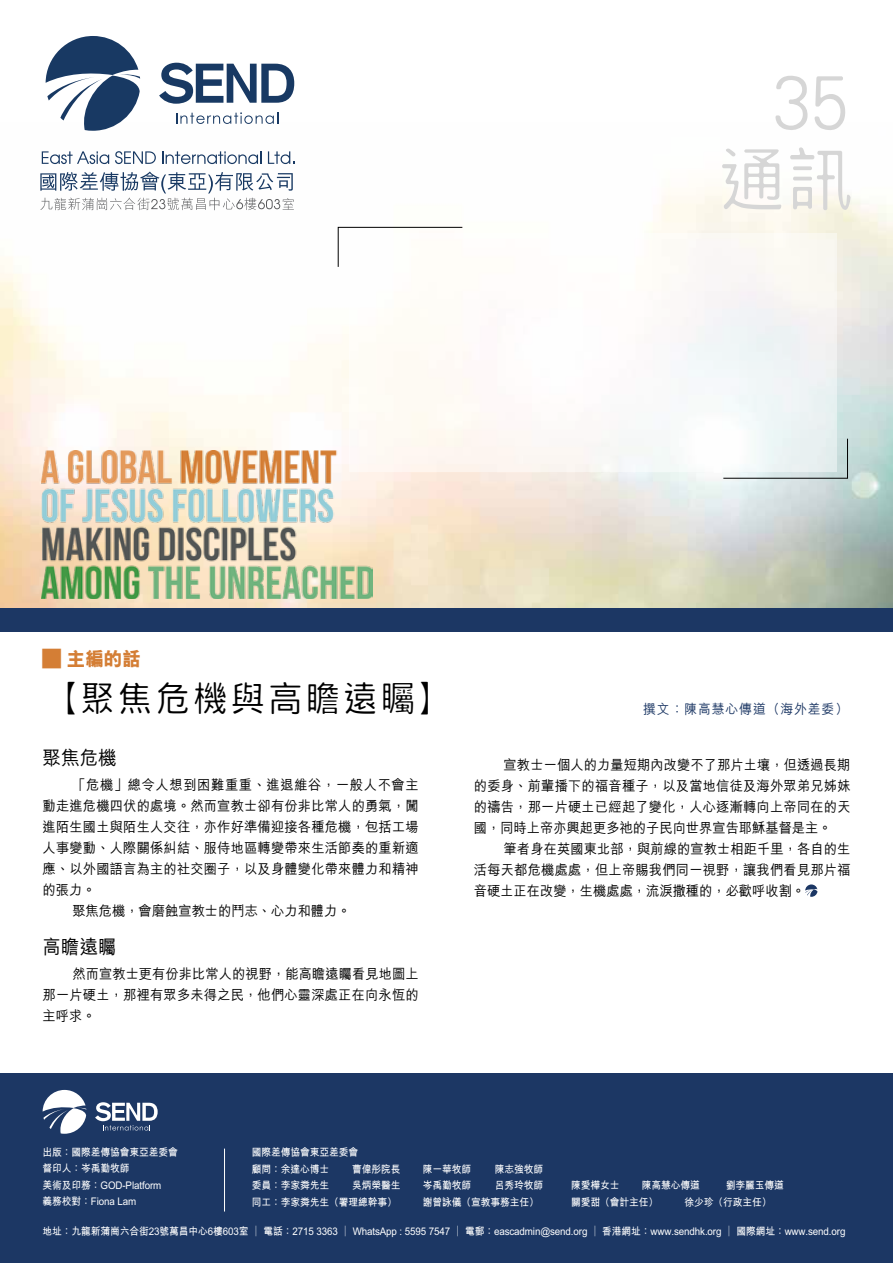
<style>
.page{position:relative;width:893px;height:1263px;background:#fff}
.page>*{position:absolute;margin:0;border:0;box-sizing:border-box;transform-origin:0 0}
.t1{font:300 71.1px "Han Wang Hei";color:#d6d6d6;scale:.95 1}
.t2{font:300 36px "Han Wang Hei";letter-spacing:.1em;color:#000;scale:.95 1}
.t3{font:500 19.5px "M Hei HK";color:#000;scale:.95 1}
.t4{font:800 19.5px "M Hei HK";color:#d47e35;scale:.95 1}
.t5{font:500 13.95px/21px "M Hei HK";letter-spacing:.015em;color:#000;text-align:justify;scale:.95 1}
.t6{font:500 13.95px "M Hei HK";letter-spacing:.045em;color:#000;scale:.95 1}
.t7{font:500 13.5px "M Hei HK";letter-spacing:.07em;color:#1c3764;scale:.95 1}
.t8{font:700 10.5px/16.5px "M Hei HK";letter-spacing:-.01em;color:#fff;scale:.93 1}
</style>
<div class="page">
<img style="left:0;top:118px;width:893px;height:490px">
<svg style="left:46px;top:36px;width:94px;height:95px"></svg>
<svg style="left:159px;top:63px;width:135px;height:41px"></svg>
<svg style="left:176px;top:112px;width:102px;height:12px"></svg>
<svg style="left:42px;top:151px;width:67px;height:13px"></svg>
<svg style="left:115px;top:151px;width:41px;height:13px"></svg>
<svg style="left:162px;top:151px;width:99px;height:13px"></svg>
<svg style="left:268px;top:151px;width:26px;height:13px"></svg>
<svg style="left:40px;top:172px;width:254px;height:38px"></svg>
<svg style="left:338px;top:227px;width:125px;height:40px"></svg>
<svg style="left:723px;top:438px;width:125px;height:41px"></svg>
<div style="left:350px;top:234px;width:487px;height:238px;background:linear-gradient(to right,#fffdf9,#f3f5f6)"></div>
<div style="left:0;top:1074px;width:893px;height:189px;background:#1c3764"></div>
<div style="left:0;top:608px;width:893px;height:24px;background:#1c3764"></div>
<svg style="left:805px;top:884px;width:12px;height:13px"></svg>
<hr style="left:224px;top:1148px;width:1px;height:63px;background:#fff">
<svg style="left:43px;top:1090px;width:43px;height:44px"></svg>
<svg style="left:95px;top:1102px;width:63px;height:28px"></svg>
<img style="left:41px;top:451px;width:331px;height:148px">
<h1 class="t1" style="left:771px;top:68px;width:83px">35</h1>
<h1 class="t1" style="left:719px;top:142px;width:144px">通訊</h1>
<h3 class="t4" style="left:43px;top:645px;width:105px">█ 主編的話</h3>
<h2 class="t2" style="left:43px;top:679px;width:433px">【聚焦危機與高瞻遠矚】</h2>
<h3 class="t3" style="left:43px;top:743px;width:79px">聚焦危機</h3>
<p class="t6" style="left:72px;top:775px;width:366px">「危機」總令人想到困難重重、進退維谷，一般人不會主</p>
<p class="t5" style="left:43px;top:794px;width:397px">動走進危機四伏的處境。然而宣教士卻有份非比常人的勇氣，闖</p>
<p class="t5" style="left:43px;top:815px;width:397px">進陌生國土與陌生人交往，亦作好準備迎接各種危機，包括工場</p>
<p class="t5" style="left:43px;top:836px;width:397px">人事變動、人際關係糾結、服侍地區轉變帶來生活節奏的重新適</p>
<p class="t5" style="left:43px;top:857px;width:397px">應、以外國語言為主的社交圈子，以及身體變化帶來體力和精神</p>
<p class="t5" style="left:43px;top:878px;width:57px">的張力。</p>
<p class="t5" style="left:72px;top:899px;width:294px">聚焦危機，會磨蝕宣教士的鬥志、心力和體力。</p>
<h3 class="t3" style="left:43px;top:932px;width:79px">高瞻遠矚</h3>
<p class="t5" style="left:43px;top:962px;width:397px;text-indent:30px">然而宣教士更有份非比常人的視野，能高瞻遠矚看見地圖上那一片硬土，那裡有眾多未得之民，他們心靈深處正在向永恆的主呼求。</p>
<p class="t7" style="left:643px;top:699px;width:217px">撰文：陳高慧心傳道（海外差委）</p>
<p class="t5" style="left:474px;top:753px;width:398px;text-indent:30px">宣教士一個人的力量短期內改變不了那片土壤，但透過長期的委身、前輩播下的福音種子，以及當地信徒及海外眾弟兄姊妹的禱告，那一片硬土已經起了變化，人心逐漸轉向上帝同在的天國，同時上帝亦興起更多祂的子民向世界宣告耶穌基督是主。</p>
<p class="t5" style="left:474px;top:837px;width:398px;text-indent:30px">筆者身在英國東北部，與前線的宣教士相距千里，各自的生活每天都危機處處，但上帝賜我們同一視野，讓我們看見那片福音硬土正在改變，生機處處，流淚撒種的，必歡呼收割。</p>
<p class="t8" style="left:43px;top:1143px;width:147px">出版：國際差傳協會東亞差委會督印人：岑禹勤牧師<br>美術及印務：GOD-Platform<br>義務校對：Fiona Lam</p>
<p class="t8" style="left:252px;top:1143px;width:116px">國際差傳協會東亞差委會顧問：余達心博士</p>
<p class="t8" style="left:352px;top:1160px;width:54px">曹偉彤院長</p>
<p class="t8" style="left:423px;top:1160px;width:54px">陳一華牧師</p>
<p class="t8" style="left:495px;top:1160px;width:54px">陳志強牧師</p>
<p class="t8" style="left:252px;top:1176px;width:85px">委員：李家粦先生</p>
<p class="t8" style="left:352px;top:1176px;width:54px">吳炳榮醫生</p>
<p class="t8" style="left:423px;top:1176px;width:54px">岑禹勤牧師</p>
<p class="t8" style="left:495px;top:1176px;width:54px">呂秀玲牧師</p>
<p class="t8" style="left:571px;top:1176px;width:54px">陳愛樺女士</p>
<p class="t8" style="left:642px;top:1176px;width:64px">陳高慧心傳道</p>
<p class="t8" style="left:726px;top:1176px;width:98px">劉李麗玉傳道 　　　</p>
<p class="t8" style="left:252px;top:1193px;width:158px">同工：李家粦先生（署理總幹事）</p>
<p class="t8" style="left:423px;top:1193px;width:126px">謝曾詠儀（宣教事務主任）</p>
<p class="t8" style="left:571px;top:1193px;width:95px">關愛甜（會計主任）</p>
<p class="t8" style="left:684px;top:1193px;width:95px">徐少珍（行政主任）</p>
<p class="t8" style="left:43px;top:1222px;width:865px">地址：九龍新蒲崗六合街23號萬昌中心6樓603室 ︱ 電話：2715 3363 ︱ WhatsApp : 5595 7547 ︱ 電郵：eascadmin@send.org ︱ 香港網址：www.sendhk.org ︱ 國際網址：www.send.org</p>
</div>
